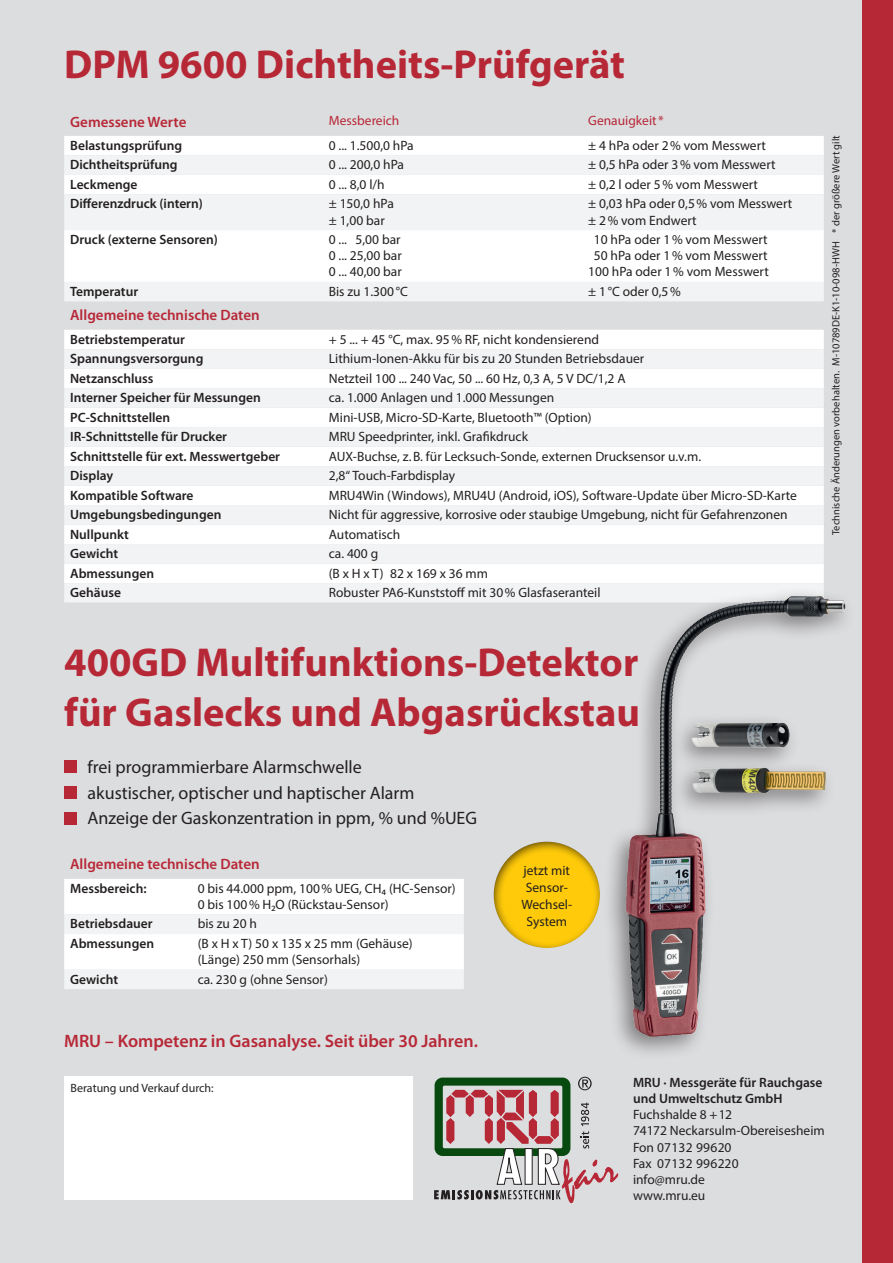
<style>
.page{position:relative;width:893px;height:1263px;background:#fff}
.page>*{position:absolute;margin:0;border:0;box-sizing:border-box;transform-origin:0 0}
.t1{font:700 40.5px/49.2px "Myriad Pro";color:#b72837}
.t2{font:18px/25.5px "Myriad Pro";color:#231f20}
.t3{font:600 18px "Myriad Pro";color:#b72837}
.t4{font:600 15px "Myriad Pro";color:#b72837}
.t5{font:13.5px/16.2px "Myriad Pro";color:#231f20}
.t6{font:600 13.5px/16.2px "Myriad Pro";color:#231f20}
.t7{font:13.5px "Myriad Pro";color:#b72837}
.t8{font:12px "Myriad Pro";color:#231f20}
.t9{font:10.5px "Myriad Pro";color:#231f20}
</style>
<div class="page">
<div style="left:0;top:0;width:893px;height:1262px;background:#dcdddf"></div>
<div style="left:862px;top:0;width:31px;height:1262px;background:#b72837"></div>
<div style="left:64px;top:136px;width:760px;height:19px;background:#fff"></div>
<svg style="left:64px;top:155px;width:760px;height:447px;background:#f6f6f7"></svg>
<svg style="left:434px;top:1076px;width:184px;height:127px"></svg>
<div style="left:64px;top:1076px;width:349px;height:123px;background:#fff"></div>
<div style="left:602px;top:586px;width:254px;height:474px;background:#231f20;opacity:.5"></div>
<img style="left:620px;top:588px;width:233px;height:454px">
<div style="left:669px;top:712px;width:131px;height:59px;background:#231f20;opacity:.5"></div>
<img style="left:689px;top:721px;width:103px;height:27px">
<div style="left:669px;top:758px;width:167px;height:59px;background:#231f20;opacity:.5"></div>
<img style="left:689px;top:766px;width:141px;height:28px">
<svg style="left:64px;top:879px;width:400px;height:110px;background:#fafafa"></svg>
<div style="left:64px;top:760px;width:13px;height:13px;background:#b72837"></div>
<div style="left:64px;top:786px;width:13px;height:12px;background:#b72837"></div>
<div style="left:64px;top:811px;width:13px;height:13px;background:#b72837"></div>
<div style="left:491px;top:841px;width:110px;height:108px;background:#231f20;opacity:.75"></div>
<h1 class="t1" style="left:64px;top:38px;width:562px">DPM 9600 Dichtheits-Prüfgerät</h1>
<p class="t4" style="left:70px;top:112px;width:118px">Gemessene Werte</p>
<p class="t7" style="left:329px;top:112px;width:72px">Messbereich</p>
<p class="t7" style="left:588px;top:112px;width:77px">Genauigkeit*</p>
<p class="t6" style="left:70px;top:137px;width:114px">Belastungsprüfung</p>
<p class="t5" style="left:329px;top:137px;width:86px">0 ... 1.500,0 hPa</p>
<p class="t5" style="left:588px;top:137px;width:179px">± 4 hPa oder 2% vom Messwert</p>
<p class="t6" style="left:70px;top:156px;width:109px">Dichtheitsprüfung</p>
<p class="t5" style="left:329px;top:156px;width:77px">0 ... 200,0 hPa</p>
<p class="t5" style="left:588px;top:156px;width:189px">± 0,5 hPa oder 3% vom Messwert</p>
<p class="t6" style="left:70px;top:176px;width:69px">Leckmenge</p>
<p class="t5" style="left:329px;top:176px;width:57px">0 ... 8,0 l/h</p>
<p class="t5" style="left:588px;top:176px;width:171px">± 0,2 l oder 5% vom Messwert</p>
<p class="t6" style="left:70px;top:195px;width:134px">Differenzdruck (intern)</p>
<p class="t5" style="left:329px;top:195px;width:67px">± 150,0 hPa ± 1,00 bar</p>
<p class="t5" style="left:588px;top:195px;width:206px">± 0,03 hPa oder 0,5% vom Messwert ± 2% vom Endwert</p>
<p class="t6" style="left:70px;top:231px;width:149px">Druck (externe Sensoren)</p>
<p class="t5" style="left:329px;top:231px;width:74px;text-align:justify">0 ... 5,00 bar 0 ... 25,00 bar 0 ... 40,00 bar</p>
<p class="t5" style="left:588px;top:231px;width:182px;text-align:center">10 hPa oder 1% vom Messwert<br>50 hPa oder 1% vom Messwert<br>100 hPa oder 1% vom Messwert</p>
<p class="t6" style="left:70px;top:283px;width:70px">Temperatur</p>
<p class="t5" style="left:329px;top:283px;width:81px">Bis zu 1.300°C</p>
<p class="t5" style="left:588px;top:283px;width:94px">± 1°C oder 0,5%</p>
<p class="t4" style="left:70px;top:306px;width:191px">Allgemeine technische Daten</p>
<p class="t6" style="left:70px;top:331px;width:116px">Betriebstemperatur</p>
<p class="t5" style="left:329px;top:331px;width:272px">+ 5 ... + 45 °C, max. 95% RF, nicht kondensierend</p>
<p class="t6" style="left:70px;top:350px;width:135px">Spannungsversorgung</p>
<p class="t5" style="left:329px;top:350px;width:317px">Lithium-Ionen-Akku für bis zu 20 Stunden Betriebsdauer</p>
<p class="t6" style="left:70px;top:369px;width:85px">Netzanschluss</p>
<p class="t5" style="left:329px;top:370px;width:298px">Netzteil 100 ... 240 Vac, 50 ... 60 Hz, 0,3 A, 5 V DC/1,2 A</p>
<p class="t6" style="left:70px;top:389px;width:192px">Interner Speicher für Messungen</p>
<p class="t5" style="left:329px;top:389px;width:227px">ca. 1.000 Anlagen und 1.000 Messungen</p>
<p class="t6" style="left:70px;top:408px;width:102px">PC-Schnittstellen</p>
<p class="t5" style="left:329px;top:409px;width:264px">Mini-USB, Micro-SD-Karte, Bluetooth™ (Option)</p>
<p class="t6" style="left:70px;top:428px;width:158px">IR-Schnittstelle für Drucker</p>
<p class="t5" style="left:329px;top:428px;width:201px">MRU Speedprinter, inkl. Grafikdruck</p>
<p class="t6" style="left:70px;top:447px;width:211px">Schnittstelle für ext. Messwertgeber</p>
<p class="t5" style="left:329px;top:448px;width:374px">AUX-Buchse, z.B. für Lecksuch-Sonde, externen Drucksensor u.v.m.</p>
<p class="t6" style="left:70px;top:467px;width:45px">Display</p>
<p class="t5" style="left:329px;top:467px;width:128px">2,8“ Touch-Farbdisplay</p>
<p class="t6" style="left:70px;top:486px;width:125px">Kompatible Software</p>
<p class="t5" style="left:329px;top:487px;width:470px">MRU4Win (Windows), MRU4U (Android, iOS), Software-Update über Micro-SD-Karte</p>
<p class="t6" style="left:70px;top:506px;width:153px">Umgebungsbedingungen</p>
<p class="t5" style="left:329px;top:506px;width:460px">Nicht für aggressive, korrosive oder staubige Umgebung, nicht für Gefahrenzonen</p>
<p class="t6" style="left:70px;top:525px;width:60px">Nullpunkt</p>
<p class="t5" style="left:329px;top:525px;width:73px">Automatisch</p>
<p class="t6" style="left:70px;top:545px;width:50px">Gewicht</p>
<p class="t5" style="left:329px;top:545px;width:51px">ca. 400 g</p>
<p class="t6" style="left:70px;top:564px;width:85px">Abmessungen</p>
<p class="t5" style="left:329px;top:564px;width:161px">(B x H x T) 82 x 169 x 36 mm</p>
<p class="t6" style="left:70px;top:584px;width:52px">Gehäuse</p>
<p class="t5" style="left:329px;top:584px;width:273px">Robuster PA6-Kunststoff mit 30% Glasfaseranteil</p>
<h1 class="t1" style="left:64px;top:637px;width:577px">400GD Multifunktions-Detektor für Gaslecks und Abgasrückstau</h1>
<h2 class="t2" style="left:88px;top:754px;width:391px">frei programmierbare Alarmschwelle<br>akustischer, optischer und haptischer Alarm<br>Anzeige der Gaskonzentration in ppm, % und %UEG</h2>
<p class="t4" style="left:70px;top:854px;width:191px">Allgemeine technische Daten</p>
<p class="t6" style="left:70px;top:879px;width:78px">Messbereich:</p>
<p class="t5" style="left:198px;top:879px;width:259px">0 bis 44.000 ppm, 100% UEG, CH₄ (HC-Sensor)<br>0 bis 100% H₂O (Rückstau-Sensor)</p>
<p class="t6" style="left:70px;top:915px;width:84px">Betriebsdauer</p>
<p class="t5" style="left:198px;top:915px;width:61px">bis zu 20 h</p>
<p class="t6" style="left:70px;top:935px;width:85px">Abmessungen</p>
<p class="t5" style="left:198px;top:935px;width:216px">(B x H x T) 50 x 135 x 25 mm (Gehäuse) (Länge) 250 mm (Sensorhals)</p>
<p class="t6" style="left:70px;top:970px;width:50px">Gewicht</p>
<p class="t5" style="left:198px;top:970px;width:132px">ca. 230 g (ohne Sensor)</p>
<h2 class="t3" style="left:64px;top:1029px;width:415px">MRU – Kompetenz in Gasanalyse. Seit über 30 Jahren.</h2>
<p class="t5" style="left:521px;top:862px;width:52px;line-height:16.8px;text-align:center">jetzt mit<br>Sensor-<br>Wechsel-<br>System</p>
<p class="t9" style="left:830px;top:535px;width:401px;rotate:-90deg">Technische Änderungen vorbehalten. M-10789DE-K1-10-098-HWH * der größere Wert gilt</p>
<p class="t8" style="left:71px;top:1080px;width:145px">Beratung und Verkauf durch:</p>
<p class="t6" style="left:633px;top:1073px;width:191px">MRU · Messgeräte für Rauchgase und Umweltschutz GmbH</p>
<p class="t5" style="left:633px;top:1106px;width:193px">Fuchshalde 8 + 12<br>74172 Neckarsulm-Obereisesheim<br>Fon 07132 99620<br>Fax 07132 996220<br>info@mru.de<br>www.mru.eu</p>
</div>
